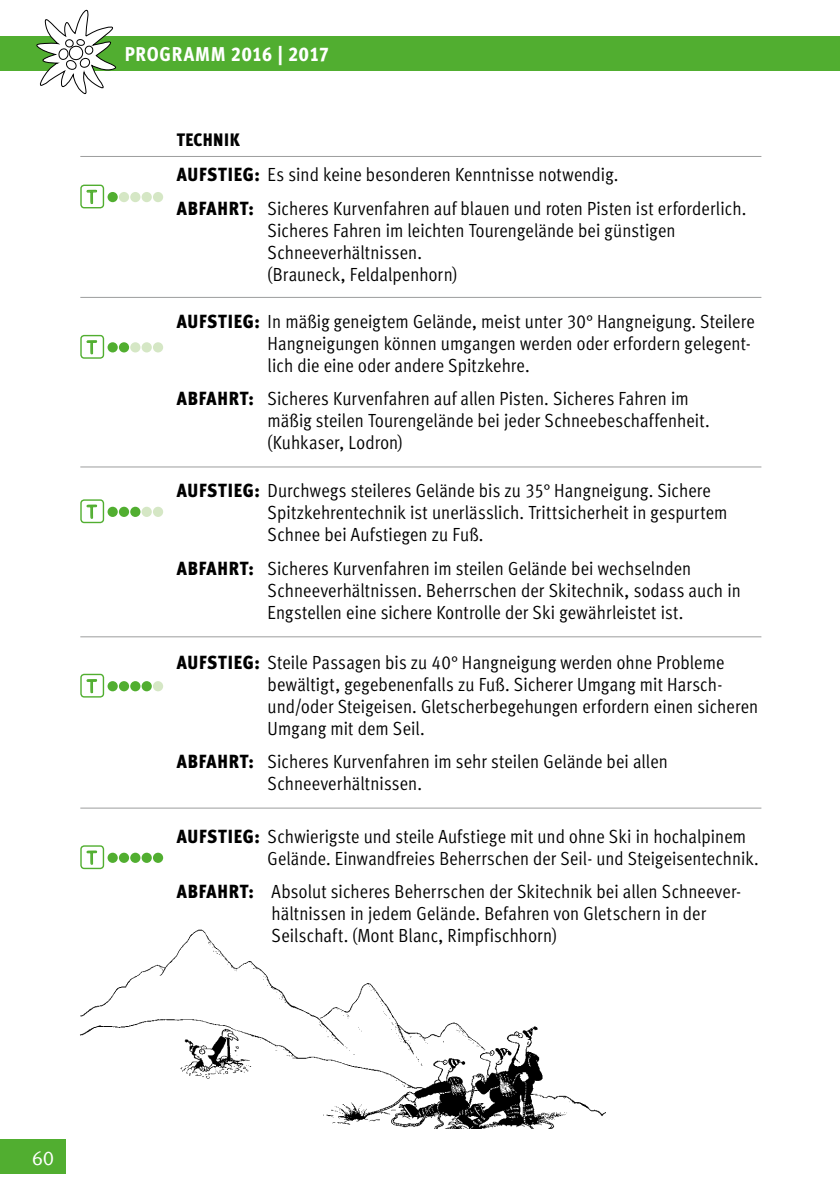
<style>
.page{position:relative;width:840px;height:1191px;background:#fff}
.page>*{position:absolute;margin:0;border:0;box-sizing:border-box;transform-origin:0 0}
.t1{font:20px "Meta Cond Extra Bold LF";letter-spacing:.03em;color:#fff}
.t2{font:20px "Patrick Hand";color:#51ae30}
.t3{font:20px "Meta Caps";color:#fff}
.t4{font:19px/22px "Meta Cond Normal LF";letter-spacing:.005em;color:#000}
.t5{font:900 18px "Meta Cond";letter-spacing:.03em;color:#000}
.s1{font-family:"Meta Cond";font-weight:900}
</style>
<div class="page">
<div style="left:0;top:1140px;width:65px;height:34px;background:#51ae30"></div>
<hr style="left:80px;top:156px;width:681px;height:1px;background:#9c9d9d">
<hr style="left:80px;top:466px;width:681px;height:1px;background:#9c9d9d">
<hr style="left:80px;top:636px;width:681px;height:1px;background:#9c9d9d">
<hr style="left:80px;top:807px;width:681px;height:1px;background:#9c9d9d">
<hr style="left:80px;top:297px;width:681px;height:1px;background:#9c9d9d">
<img style="left:80px;top:929px;width:525px;height:199px">
<div style="left:0;top:37px;width:839px;height:34px;background:#51ae30"></div>
<div style="left:107px;top:192px;width:11px;height:10px;background:#51ae30;border-radius:50%"></div>
<div style="left:119px;top:192px;width:10px;height:10px;background:#d5e7c5;border-radius:50%"></div>
<div style="left:130px;top:192px;width:10px;height:10px;background:#d5e7c5;border-radius:50%"></div>
<div style="left:141px;top:192px;width:11px;height:10px;background:#d5e7c5;border-radius:50%"></div>
<div style="left:153px;top:192px;width:10px;height:10px;background:#d5e7c5;border-radius:50%"></div>
<svg style="left:87px;top:190px;width:10px;height:14px"></svg>
<div style="left:80px;top:185px;width:24px;height:23px;border:1px solid #51ae30;border-radius:3px"></div>
<div style="left:107px;top:342px;width:11px;height:10px;background:#51ae30;border-radius:50%"></div>
<div style="left:119px;top:342px;width:10px;height:10px;background:#51ae30;border-radius:50%"></div>
<div style="left:130px;top:342px;width:10px;height:10px;background:#d5e7c5;border-radius:50%"></div>
<div style="left:141px;top:342px;width:11px;height:10px;background:#d5e7c5;border-radius:50%"></div>
<div style="left:153px;top:342px;width:10px;height:10px;background:#d5e7c5;border-radius:50%"></div>
<svg style="left:87px;top:340px;width:10px;height:14px"></svg>
<div style="left:80px;top:335px;width:24px;height:24px;border:1px solid #51ae30;border-radius:3px"></div>
<div style="left:107px;top:507px;width:11px;height:10px;background:#51ae30;border-radius:50%"></div>
<div style="left:119px;top:507px;width:10px;height:10px;background:#51ae30;border-radius:50%"></div>
<div style="left:130px;top:507px;width:10px;height:10px;background:#51ae30;border-radius:50%"></div>
<div style="left:141px;top:507px;width:11px;height:10px;background:#d5e7c5;border-radius:50%"></div>
<div style="left:153px;top:507px;width:10px;height:10px;background:#d5e7c5;border-radius:50%"></div>
<svg style="left:87px;top:505px;width:10px;height:14px"></svg>
<div style="left:80px;top:499px;width:24px;height:24px;border:1px solid #51ae30;border-radius:3px"></div>
<div style="left:107px;top:681px;width:11px;height:10px;background:#51ae30;border-radius:50%"></div>
<div style="left:119px;top:681px;width:10px;height:10px;background:#51ae30;border-radius:50%"></div>
<div style="left:130px;top:681px;width:10px;height:10px;background:#51ae30;border-radius:50%"></div>
<div style="left:141px;top:681px;width:11px;height:10px;background:#51ae30;border-radius:50%"></div>
<div style="left:153px;top:681px;width:10px;height:10px;background:#d5e7c5;border-radius:50%"></div>
<svg style="left:87px;top:679px;width:10px;height:14px"></svg>
<div style="left:80px;top:674px;width:24px;height:23px;border:1px solid #51ae30;border-radius:3px"></div>
<div style="left:107px;top:852px;width:11px;height:11px;background:#51ae30;border-radius:50%"></div>
<div style="left:119px;top:852px;width:10px;height:11px;background:#51ae30;border-radius:50%"></div>
<div style="left:130px;top:852px;width:10px;height:11px;background:#51ae30;border-radius:50%"></div>
<div style="left:141px;top:852px;width:11px;height:11px;background:#51ae30;border-radius:50%"></div>
<div style="left:153px;top:852px;width:10px;height:11px;background:#51ae30;border-radius:50%"></div>
<svg style="left:87px;top:850px;width:10px;height:14px"></svg>
<div style="left:80px;top:845px;width:24px;height:24px;border:1px solid #51ae30;border-radius:3px"></div>
<svg style="left:34px;top:9px;width:87px;height:86px"></svg>
<p class="t2" style="left:87px;top:183px;width:11px">T</p>
<p class="t2" style="left:87px;top:333px;width:11px">T</p>
<p class="t2" style="left:87px;top:497px;width:11px">T</p>
<p class="t2" style="left:87px;top:672px;width:11px">T</p>
<p class="t2" style="left:87px;top:843px;width:11px">T</p>
<p class="t1" style="left:125px;top:42px;width:205px">PROGRAMM 2016 | 2017</p>
<p class="t5" style="left:177px;top:129px;width:64px">TECHNIK</p>
<p class="t4" style="left:177px;top:158px;width:570px;line-height:33.4px"><span class="s1">AUFSTIEG:</span> Es sind keine besonderen Kenntnisse notwendig.<br><span class="s1">ABFAHRT:</span> Sicheres Kurvenfahren auf blauen und roten Pisten ist erforderlich.</p>
<p class="t4" style="left:267px;top:219px;width:409px">Sicheres Fahren im leichten Tourengelände bei günstigen<br>Schneeverhältnissen.<br>(Brauneck, Feldalpenhorn)</p>
<p class="t4" style="left:267px;top:310px;width:488px;text-indent:-91px"><span class="s1">AUFSTIEG:</span> In mäßig geneigtem Gelände, meist unter 30° Hangneigung. Steilere<br>Hangneigungen können umgangen werden oder erfordern gelegent&shy;lich die eine oder andere Spitzkehre.</p>
<p class="t4" style="left:267px;top:387px;width:443px;text-indent:-91px"><span class="s1">ABFAHRT:</span> Sicheres Kurvenfahren auf allen Pisten. Sicheres Fahren im mäßig steilen Tourengelände bei jeder Schneebeschaffenheit. (Kuhkaser, Lodron)</p>
<p class="t4" style="left:267px;top:480px;width:461px;text-indent:-91px"><span class="s1">AUFSTIEG:</span> Durchwegs steileres Gelände bis zu 35° Hangneigung. Sichere<br>Spitzkehrentechnik ist unerlässlich. Trittsicherheit in gespurtem<br>Schnee bei Aufstiegen zu Fuß.</p>
<p class="t4" style="left:267px;top:557px;width:474px;text-indent:-91px"><span class="s1">ABFAHRT:</span> Sicheres Kurvenfahren im steilen Gelände bei wechselnden<br>Schneeverhältnissen. Beherrschen der Skitechnik, sodass auch in<br>Engstellen eine sichere Kontrolle der Ski gewährleistet ist.</p>
<p class="t4" style="left:267px;top:651px;width:492px;text-indent:-91px"><span class="s1">AUFSTIEG:</span> Steile Passagen bis zu 40° Hangneigung werden ohne Probleme bewältigt, gegebenenfalls zu Fuß. Sicherer Umgang mit Harsch&shy;und/oder Steigeisen. Gletscherbegehungen erfordern einen sicheren Umgang mit dem Seil.</p>
<p class="t4" style="left:267px;top:750px;width:401px;text-indent:-91px"><span class="s1">ABFAHRT:</span> Sicheres Kurvenfahren im sehr steilen Gelände bei allen<br>Schneeverhältnissen.</p>
<p class="t4" style="left:267px;top:825px;width:492px;text-indent:-91px"><span class="s1">AUFSTIEG:</span> Schwierigste und steile Aufstiege mit und ohne Ski in hochalpinem<br>Gelände. Einwandfreies Beherrschen der Seil- und Steigeisentechnik.</p>
<p class="t4" style="left:271px;top:880px;width:471px;text-indent:-95px"><span class="s1">ABFAHRT:</span> Absolut sicheres Beherrschen der Skitechnik bei allen Schneever&shy;hältnissen in jedem Gelände. Befahren von Gletschern in der<br>Seilschaft. (Mont Blanc, Rimpfischhorn)</p>
<p class="t3" style="left:32px;top:1146px;width:23px">60</p>
</div>
